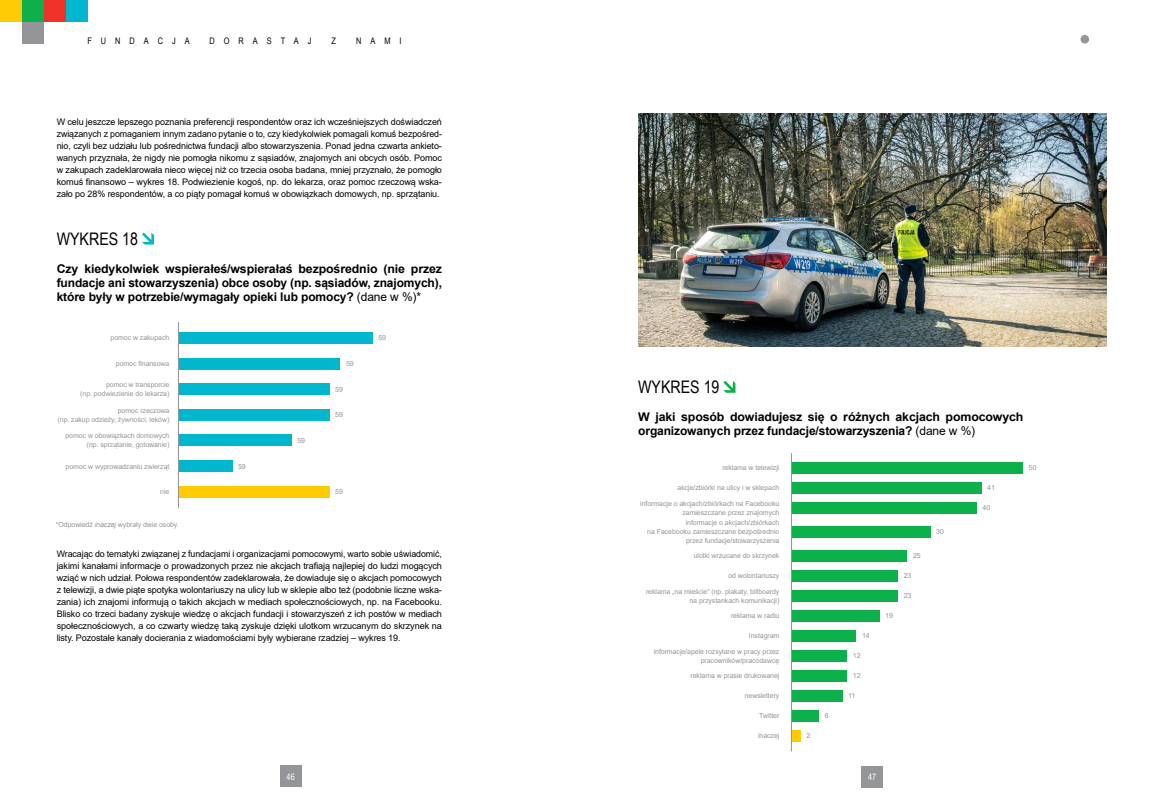
<style>
.page{position:relative;width:1163px;height:808px;background:#fff}
.page>*{position:absolute;margin:0;border:0;box-sizing:border-box;transform-origin:0 0}
.t1{font:17.3px "Arial Narrow";color:#000}
.t2{font:700 12px/14px "Arial";letter-spacing:-.01em;color:#000;text-align:justify}
.t3{font:9px/12px "Arial";letter-spacing:-.01em;color:#000;text-align:justify}
.t4{font:9px "Arial Narrow";letter-spacing:1em;color:#000}
.t5{font:9px "Arial Narrow";color:#fff}
.t6{font:7px/9px "Arial";letter-spacing:-.01em;color:#939598;text-align:right}
.s1{font-weight:400}
.s2{font-style:italic}
</style>
<div class="page">
<div style="left:861px;top:765px;width:22px;height:22px;background:#939598"></div>
<div style="left:280px;top:765px;width:21px;height:22px;background:#939598"></div>
<svg style="left:142px;top:232px;width:12px;height:12px"></svg>
<svg style="left:723px;top:381px;width:12px;height:12px"></svg>
<div style="left:178px;top:332px;width:194px;height:12px;background:#00b7ce"></div>
<div style="left:178px;top:358px;width:162px;height:11px;background:#00b7ce"></div>
<div style="left:178px;top:383px;width:151px;height:12px;background:#00b7ce"></div>
<div style="left:178px;top:409px;width:151px;height:12px;background:#00b7ce"></div>
<div style="left:178px;top:434px;width:114px;height:12px;background:#00b7ce"></div>
<div style="left:178px;top:460px;width:54px;height:12px;background:#00b7ce"></div>
<div style="left:178px;top:486px;width:151px;height:11px;background:#ffcb05"></div>
<hr style="left:178px;top:322px;width:1px;height:185px;background:#939598">
<div style="left:791px;top:462px;width:232px;height:11px;background:#0db14b"></div>
<div style="left:791px;top:482px;width:190px;height:11px;background:#0db14b"></div>
<div style="left:791px;top:502px;width:185px;height:11px;background:#0db14b"></div>
<div style="left:791px;top:526px;width:139px;height:11px;background:#0db14b"></div>
<div style="left:791px;top:550px;width:116px;height:12px;background:#0db14b"></div>
<div style="left:791px;top:570px;width:106px;height:11px;background:#0db14b"></div>
<div style="left:791px;top:590px;width:106px;height:11px;background:#0db14b"></div>
<div style="left:791px;top:610px;width:88px;height:11px;background:#0db14b"></div>
<div style="left:791px;top:630px;width:65px;height:11px;background:#0db14b"></div>
<div style="left:791px;top:650px;width:56px;height:12px;background:#0db14b"></div>
<div style="left:791px;top:670px;width:56px;height:11px;background:#0db14b"></div>
<div style="left:791px;top:690px;width:51px;height:11px;background:#0db14b"></div>
<div style="left:791px;top:710px;width:28px;height:11px;background:#0db14b"></div>
<div style="left:791px;top:730px;width:9px;height:11px;background:#ffcb05"></div>
<hr style="left:790px;top:453px;width:1px;height:296px;background:#939598">
<img style="left:638px;top:114px;width:468px;height:233px">
<div style="left:0;top:0;width:22px;height:22px;background:#ffcb05"></div>
<div style="left:44px;top:0;width:22px;height:22px;background:#ee3129"></div>
<div style="left:22px;top:0;width:22px;height:22px;background:#0db14b"></div>
<div style="left:66px;top:0;width:21px;height:22px;background:#00b7ce"></div>
<div style="left:22px;top:22px;width:22px;height:22px;background:#939598"></div>
<div style="left:1080px;top:35px;width:8px;height:8px;background:#939598;border-radius:50%"></div>
<div style="left:1080px;top:35px;width:8px;height:8px;border:1px solid #939598;border-radius:50%"></div>
<p class="t4" style="left:87px;top:34px;width:104px">FUNDACJA</p>
<p class="t4" style="left:209px;top:34px;width:103px">DORASTAJ</p>
<p class="t4" style="left:331px;top:34px;width:6px">Z</p>
<p class="t4" style="left:356px;top:34px;width:47px">NAMI</p>
<p class="t3" style="left:57px;top:116px;width:387px">W celu jeszcze lepszego poznania preferencji respondentów oraz ich wcześniejszych doświadczeń związanych z pomaganiem innym zadano pytanie o to, czy kiedykolwiek pomagali komuś bezpośred&shy;nio, czyli bez udziału lub pośrednictwa fundacji albo stowarzyszenia. Ponad jedna czwarta ankieto&shy;wanych przyznała, że nigdy nie pomogła nikomu z sąsiadów, znajomych ani obcych osób. Pomoc w zakupach zadeklarowała nieco więcej niż co trzecia osoba badana, mniej przyznało, że pomogło komuś finansowo – wykres 18. Podwiezienie kogoś, np. do lekarza, oraz pomoc rzeczową wska&shy;zało po 28% respondentów, a co piąty pomagał komuś w obowiązkach domowych, np. sprzątaniu.</p>
<h1 class="t1" style="left:57px;top:226px;width:83px">WYKRES 18</h1>
<h2 class="t2" style="left:57px;top:261px;width:387px">Czy kiedykolwiek wspierałeś/wspierałaś bezpośrednio (nie przez fundacje ani stowarzyszenia) obce osoby (np. sąsiadów, znajomych), które były w potrzebie/wymagały opieki lub pomocy? <span class="s1">(dane w %)*</span></h2>
<p class="t6" style="left:110px;top:333px;width:60px">pomoc w zakupach</p>
<p class="t6" style="left:378px;top:333px;width:9px">59</p>
<p class="t6" style="left:116px;top:359px;width:55px">pomoc finansowa</p>
<p class="t6" style="left:346px;top:359px;width:9px">59</p>
<p class="t6" style="left:80px;top:380px;width:91px">pomoc w transporcie<br>(np. podwiezienie do lekarza)</p>
<p class="t6" style="left:335px;top:385px;width:9px">59</p>
<p class="t6" style="left:58px;top:406px;width:113px">pomoc rzeczowa<br>(np. zakup odzieży, żywności, leków)</p>
<p class="t6" style="left:335px;top:410px;width:9px">59</p>
<p class="t6" style="left:65px;top:431px;width:105px">pomoc w obowiązkach domowych (np. sprzątanie, gotowanie)</p>
<p class="t6" style="left:297px;top:436px;width:9px">59</p>
<p class="t6" style="left:66px;top:461px;width:105px">pomoc w wyprowadzaniu zwierząt</p>
<p class="t6" style="left:238px;top:461px;width:9px">59</p>
<p class="t6" style="left:160px;top:487px;width:11px">nie</p>
<p class="t6" style="left:335px;top:487px;width:9px">59</p>
<p class="t6" style="left:56px;top:520px;width:124px">*Odpowiedź <span class="s2">inaczej</span> wybrały dwie osoby.</p>
<p class="t3" style="left:57px;top:548px;width:386px">Wracając do tematyki związanej z fundacjami i organizacjami pomocowymi, warto sobie uświadomić, jakimi kanałami informacje o prowadzonych przez nie akcjach trafiają najlepiej do ludzi mogących wziąć w nich udział. Połowa respondentów zadeklarowała, że dowiaduje się o akcjach pomocowych z telewizji, a dwie piąte spotyka wolontariuszy na ulicy lub w sklepie albo też (podobnie liczne wska&shy;zania) ich znajomi informują o takich akcjach w mediach społecznościowych, np. na Facebooku.<br>Blisko co trzeci badany zyskuje wiedzę o akcjach fundacji i stowarzyszeń z ich postów w mediach społecznościowych, a co czwarty wiedzę taką zyskuje dzięki ulotkom wrzucanym do skrzynek na listy. Pozostałe kanały docierania z wiadomościami były wybierane rzadziej – wykres 19.</p>
<h1 class="t1" style="left:638px;top:374px;width:83px">WYKRES 19</h1>
<h2 class="t2" style="left:638px;top:410px;width:387px">W jaki sposób dowiadujesz się o różnych akcjach pomocowych organizowanych przez fundacje/stowarzyszenia? <span class="s1">(dane w %)</span></h2>
<p class="t6" style="left:722px;top:463px;width:59px">reklama w telewizji</p>
<p class="t6" style="left:1028px;top:463px;width:9px">50</p>
<p class="t6" style="left:677px;top:483px;width:103px">akcje/zbiórki na ulicy i w sklepach</p>
<p class="t6" style="left:987px;top:483px;width:9px">41</p>
<p class="t6" style="left:640px;top:499px;width:141px">informacje o akcjach/zbiórkach na Facebooku zamieszczane przez znajomych</p>
<p class="t6" style="left:982px;top:503px;width:9px">40</p>
<p class="t6" style="left:647px;top:518px;width:134px">informacje o akcjach/zbiórkach<br>na Facebooku zamieszczane bezpośrednio przez fundacje/stowarzyszenia</p>
<p class="t6" style="left:936px;top:527px;width:9px">30</p>
<p class="t6" style="left:693px;top:551px;width:87px">ulotki wrzucane do skrzynek</p>
<p class="t6" style="left:912px;top:551px;width:9px">25</p>
<p class="t6" style="left:728px;top:571px;width:53px">od wolontariuszy</p>
<p class="t6" style="left:903px;top:571px;width:9px">23</p>
<p class="t6" style="left:646px;top:587px;width:135px">reklama „na mieście” (np. plakaty, billboardy na przystankach komunikacji)</p>
<p class="t6" style="left:903px;top:591px;width:9px">23</p>
<p class="t6" style="left:731px;top:611px;width:50px">reklama w radiu</p>
<p class="t6" style="left:885px;top:611px;width:9px">19</p>
<p class="t6" style="left:748px;top:631px;width:32px">Instagram</p>
<p class="t6" style="left:862px;top:631px;width:9px">14</p>
<p class="t6" style="left:653px;top:647px;width:127px">informacje/apele rozsyłane w pracy przez pracowników/pracodawcę</p>
<p class="t6" style="left:852px;top:651px;width:9px">12</p>
<p class="t6" style="left:690px;top:671px;width:90px">reklama w prasie drukowanej</p>
<p class="t6" style="left:852px;top:671px;width:9px">12</p>
<p class="t6" style="left:744px;top:691px;width:36px">newslettery</p>
<p class="t6" style="left:848px;top:691px;width:9px">11</p>
<p class="t6" style="left:759px;top:711px;width:22px">Twitter</p>
<p class="t6" style="left:824px;top:711px;width:5px">6</p>
<p class="t6" style="left:758px;top:731px;width:23px">inaczej</p>
<p class="t6" style="left:806px;top:731px;width:5px">2</p>
<p class="t5" style="left:286px;top:770px;width:10px">46</p>
<p class="t5" style="left:868px;top:770px;width:10px">47</p>
</div>
